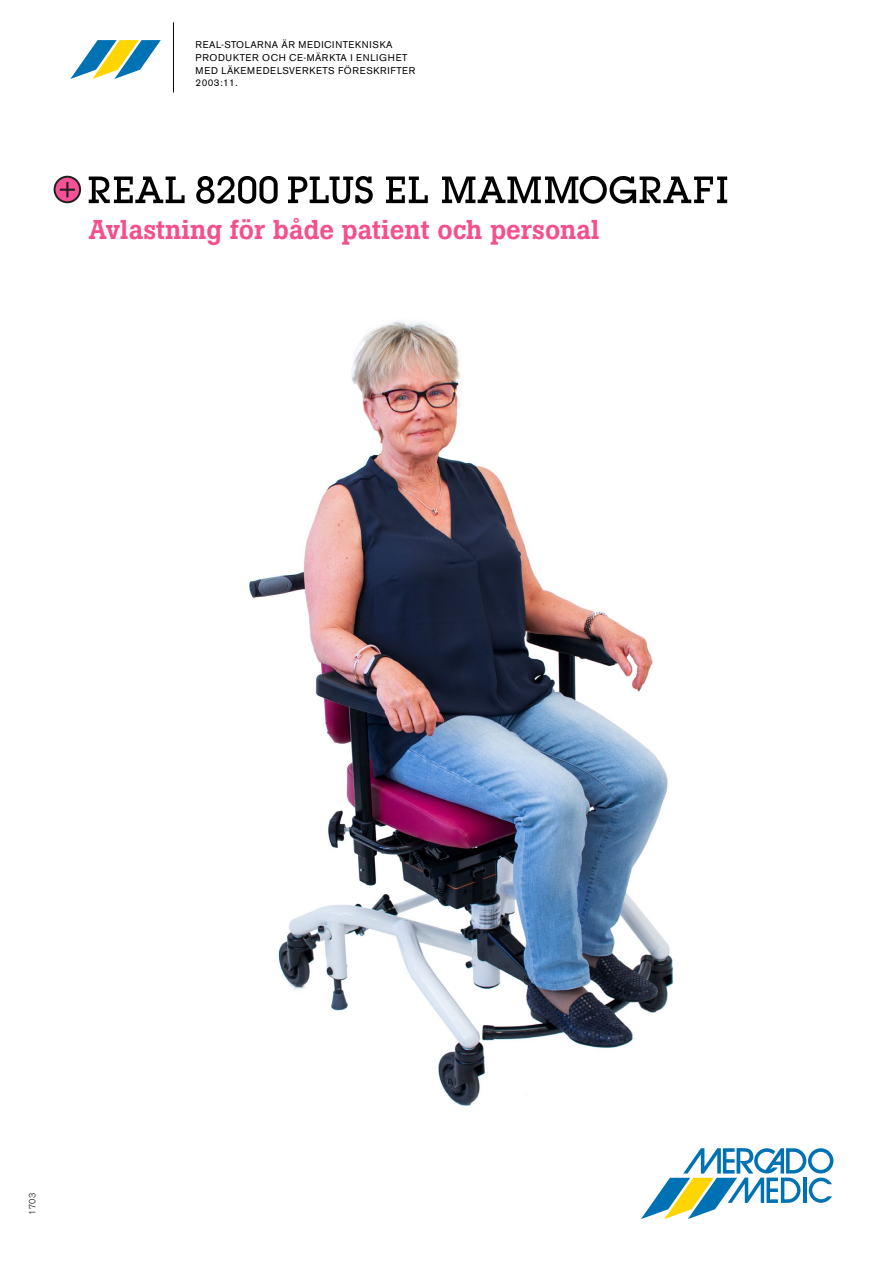
<style>
.page{position:relative;width:893px;height:1263px;background:#fff}
.page>*{position:absolute;margin:0;border:0;box-sizing:border-box;transform-origin:0 0}
.t1{font:500 27px "Boton";color:#f5508e}
.t2{font:9.75px/12.8px "Akzidenz Grotesk BE";letter-spacing:.065em;color:#000}
.t3{font:300 9px "Akzidenz Grotesk BE";color:#000}
</style>
<div class="page">
<svg style="left:641px;top:1148px;width:192px;height:71px"></svg>
<svg style="left:70px;top:40px;width:91px;height:39px"></svg>
<hr style="left:173px;top:22px;width:1px;height:70px;background:#000">
<svg style="left:89px;top:177px;width:96px;height:26px"></svg>
<svg style="left:288px;top:176px;width:85px;height:28px"></svg>
<svg style="left:386px;top:177px;width:42px;height:26px"></svg>
<svg style="left:442px;top:176px;width:285px;height:28px"></svg>
<svg style="left:54px;top:176px;width:27px;height:27px"></svg>
<svg style="left:196px;top:176px;width:82px;height:28px"></svg>
<img style="left:248px;top:321px;width:426px;height:785px">
<p class="t2" style="left:196px;top:38px;width:221px">REAL-STOLARNA ÄR MEDICINTEKNISKA<br>PRODUKTER OCH CE-MÄRKTA I ENLIGHET<br>MED LÄKEMEDELSVERKETS FÖRESKRIFTER<br>2003:11.</p>
<h1 class="t1" style="left:89px;top:214px;width:512px">Avlastning för både patient och personal</h1>
<p class="t3" style="left:27px;top:1215px;width:23px;rotate:-90deg">1703</p>
</div>
